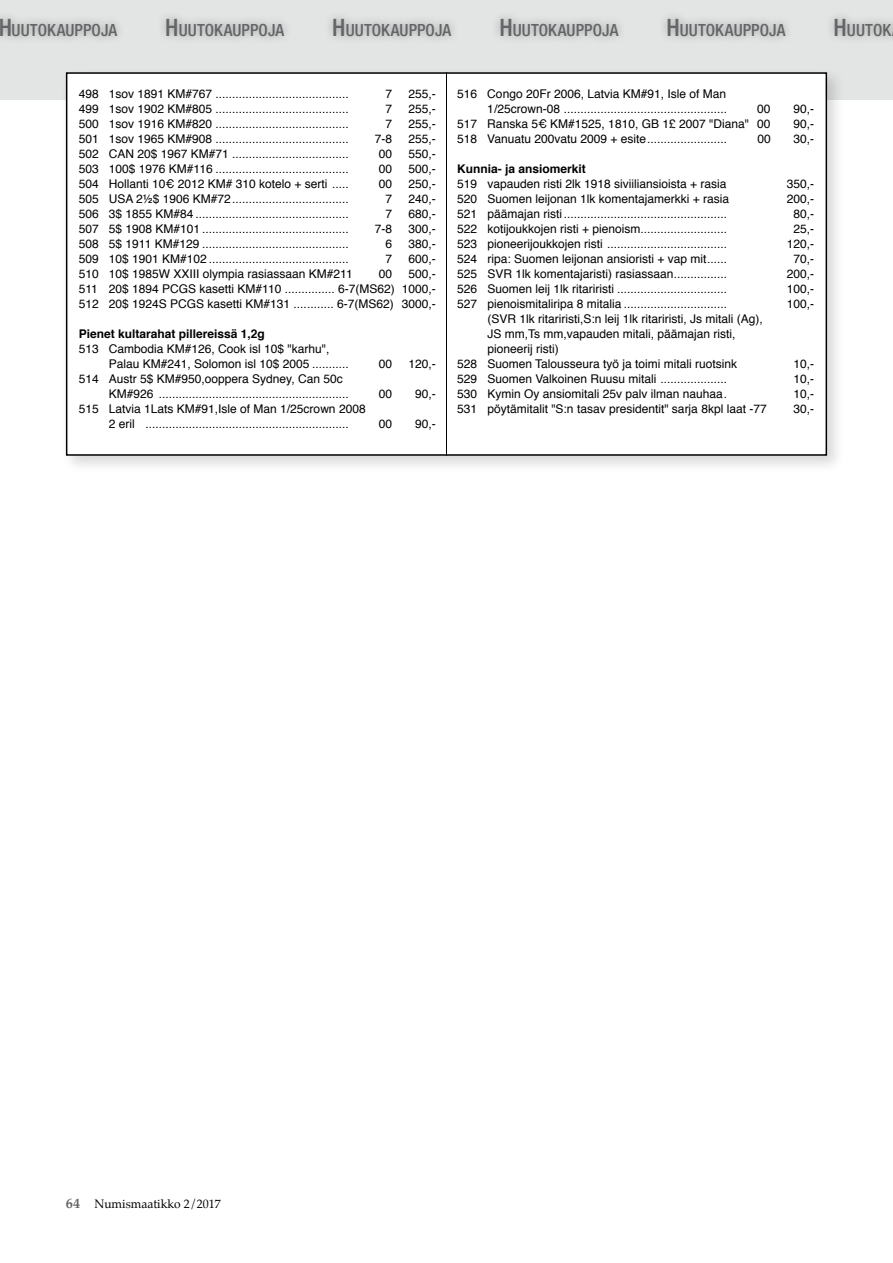
<style>
.page{position:relative;width:893px;height:1263px;background:#fff}
.page>*{position:absolute;margin:0;border:0;box-sizing:border-box;transform-origin:0 0}
.t1{font:500 condensed 16.8px "Helvetica Neue LT Std";letter-spacing:.005em;color:#646567}
.t2{font:12px/15px "Helvetica";color:#000}
.t3{font:700 12px "Helvetica";color:#000}
.t4{font:12px "Palatino";color:#000}
.s1{font-size:24px}
.s2{font-weight:700;font-size:14.25px;color:#646567}
</style>
<div class="page">
<div style="left:0;top:0;width:893px;height:100px;background:#e3e4e4"></div>
<div style="left:0;top:9px;width:893px;height:36px;background:#000;opacity:.35"></div>
<div style="left:60px;top:67px;width:785px;height:407px;background:#000;opacity:.15"></div>
<div style="left:67px;top:73px;width:759px;height:382px;background:#fff"></div>
<div style="left:66px;top:72px;width:761px;height:384px;border:2px solid #000"></div>
<hr style="left:446px;top:72px;width:1px;height:384px;background:#000">
<h1 class="t1" style="left:-2px;top:20px;width:121px"><span class="s1">H</span>UUTOKAUPPOJA</h1>
<h1 class="t1" style="left:165px;top:20px;width:121px"><span class="s1">H</span>UUTOKAUPPOJA</h1>
<h1 class="t1" style="left:332px;top:20px;width:121px"><span class="s1">H</span>UUTOKAUPPOJA</h1>
<h1 class="t1" style="left:499px;top:20px;width:121px"><span class="s1">H</span>UUTOKAUPPOJA</h1>
<h1 class="t1" style="left:666px;top:20px;width:121px"><span class="s1">H</span>UUTOKAUPPOJA</h1>
<h1 class="t1" style="left:833px;top:20px;width:59px"><span class="s1">H</span>UUTOK</h1>
<p class="t2" style="left:79px;top:87px;width:272px">498 1sov 1891 KM#767 ........................................</p>
<p class="t2" style="left:385px;top:87px;width:8px">7</p>
<p class="t2" style="left:408px;top:87px;width:29px">255,-</p>
<p class="t2" style="left:79px;top:102px;width:272px">499 1sov 1902 KM#805 ........................................</p>
<p class="t2" style="left:385px;top:102px;width:8px">7</p>
<p class="t2" style="left:408px;top:102px;width:29px">255,-</p>
<p class="t2" style="left:79px;top:117px;width:272px">500 1sov 1916 KM#820 ........................................</p>
<p class="t2" style="left:385px;top:117px;width:8px">7</p>
<p class="t2" style="left:408px;top:117px;width:29px">255,-</p>
<p class="t2" style="left:79px;top:132px;width:272px">501 1sov 1965 KM#908 ........................................</p>
<p class="t2" style="left:375px;top:132px;width:19px">7-8</p>
<p class="t2" style="left:408px;top:132px;width:29px">255,-</p>
<p class="t2" style="left:79px;top:147px;width:272px">502 CAN 20$ 1967 KM#71 ...................................</p>
<p class="t2" style="left:379px;top:147px;width:15px">00</p>
<p class="t2" style="left:408px;top:147px;width:29px">550,-</p>
<p class="t2" style="left:79px;top:162px;width:272px">503 100$ 1976 KM#116 ........................................</p>
<p class="t2" style="left:379px;top:162px;width:15px">00</p>
<p class="t2" style="left:408px;top:162px;width:29px">500,-</p>
<p class="t2" style="left:79px;top:177px;width:272px">504 Hollanti 10€ 2012 KM# 310 kotelo + serti .....</p>
<p class="t2" style="left:379px;top:177px;width:15px">00</p>
<p class="t2" style="left:408px;top:177px;width:29px">250,-</p>
<p class="t2" style="left:79px;top:192px;width:272px">505 USA 2½$ 1906 KM#72...................................</p>
<p class="t2" style="left:385px;top:192px;width:8px">7</p>
<p class="t2" style="left:408px;top:192px;width:29px">240,-</p>
<p class="t2" style="left:79px;top:207px;width:272px">506 3$ 1855 KM#84 ..............................................</p>
<p class="t2" style="left:385px;top:207px;width:8px">7</p>
<p class="t2" style="left:408px;top:207px;width:29px">680,-</p>
<p class="t2" style="left:79px;top:222px;width:272px">507 5$ 1908 KM#101 ............................................</p>
<p class="t2" style="left:375px;top:222px;width:19px">7-8</p>
<p class="t2" style="left:408px;top:222px;width:29px">300,-</p>
<p class="t2" style="left:79px;top:237px;width:272px">508 5$ 1911 KM#129 ............................................</p>
<p class="t2" style="left:385px;top:237px;width:8px">6</p>
<p class="t2" style="left:408px;top:237px;width:29px">380,-</p>
<p class="t2" style="left:79px;top:252px;width:272px">509 10$ 1901 KM#102 ..........................................</p>
<p class="t2" style="left:385px;top:252px;width:8px">7</p>
<p class="t2" style="left:408px;top:252px;width:29px">600,-</p>
<p class="t2" style="left:79px;top:267px;width:276px">510 10$ 1985W XXIII olympia rasiassaan KM#211</p>
<p class="t2" style="left:379px;top:267px;width:15px">00</p>
<p class="t2" style="left:79px;top:267px;width:358px;text-align:justify;text-indent:330px">500,- 511 20$ 1894 PCGS kasetti KM#110 ............... 6-7(MS62) 1000,- 512 20$ 1924S PCGS kasetti KM#131 ............ 6-7(MS62) 3000,-</p>
<p class="t3" style="left:79px;top:324px;width:188px">Pienet kultarahat pillereissä 1,2g</p>
<p class="t2" style="left:109px;top:342px;width:241px;text-indent:-30px">513 Cambodia KM#126, Cook isl 10$ "karhu",<br>Palau KM#241, Solomon isl 10$ 2005 ...........</p>
<p class="t2" style="left:379px;top:357px;width:15px">00</p>
<p class="t2" style="left:408px;top:357px;width:29px">120,-</p>
<p class="t2" style="left:109px;top:372px;width:241px;text-indent:-30px">514 Austr 5$ KM#950,ooppera Sydney, Can 50c<br>KM#926 .........................................................</p>
<p class="t2" style="left:109px;top:402px;width:258px;text-indent:-30px">515 Latvia 1Lats KM#91,Isle of Man 1/25crown 2008<br>2 eril .............................................................</p>
<p class="t2" style="left:379px;top:387px;width:15px">00</p>
<p class="t2" style="left:415px;top:387px;width:22px">90,-</p>
<p class="t2" style="left:379px;top:417px;width:15px">00</p>
<p class="t2" style="left:415px;top:417px;width:22px">90,-</p>
<p class="t2" style="left:457px;top:87px;width:272px;text-align:right">516 Congo 20Fr 2006, Latvia KM#91, Isle of Man<br>1/25crown-08 .................................................</p>
<p class="t2" style="left:757px;top:102px;width:15px">00</p>
<p class="t2" style="left:793px;top:102px;width:22px">90,-</p>
<p class="t2" style="left:457px;top:117px;width:315px">517 Ranska 5€ KM#1525, 1810, GB 1£ 2007 "Diana" 00</p>
<p class="t2" style="left:793px;top:117px;width:22px">90,-</p>
<p class="t2" style="left:457px;top:132px;width:272px">518 Vanuatu 200vatu 2009 + esite........................</p>
<p class="t2" style="left:757px;top:132px;width:15px">00</p>
<p class="t2" style="left:793px;top:132px;width:22px">30,-</p>
<p class="t3" style="left:457px;top:159px;width:130px">Kunnia- ja ansiomerkit</p>
<p class="t2" style="left:457px;top:177px;width:271px">519 vapauden risti 2lk 1918 siviiliansioista + rasia</p>
<p class="t2" style="left:787px;top:177px;width:29px">350,-</p>
<p class="t2" style="left:457px;top:192px;width:273px">520 Suomen leijonan 1lk komentajamerkki + rasia</p>
<p class="t2" style="left:787px;top:192px;width:29px">200,-</p>
<p class="t2" style="left:457px;top:207px;width:272px">521 päämajan risti .................................................</p>
<p class="t2" style="left:793px;top:207px;width:22px">80,-</p>
<p class="t2" style="left:457px;top:222px;width:272px">522 kotijoukkojen risti + pienoism..........................</p>
<p class="t2" style="left:793px;top:222px;width:22px">25,-</p>
<p class="t2" style="left:457px;top:237px;width:272px">523 pioneerijoukkojen risti ....................................</p>
<p class="t2" style="left:787px;top:237px;width:29px">120,-</p>
<p class="t2" style="left:457px;top:252px;width:272px">524 ripa: Suomen leijonan ansioristi + vap mit......</p>
<p class="t2" style="left:793px;top:252px;width:22px">70,-</p>
<p class="t2" style="left:457px;top:267px;width:272px">525 SVR 1lk komentajaristi) rasiassaan................</p>
<p class="t2" style="left:787px;top:267px;width:29px">200,-</p>
<p class="t2" style="left:457px;top:282px;width:272px">526 Suomen leij 1lk ritariristi .................................</p>
<p class="t2" style="left:787px;top:282px;width:29px">100,-</p>
<p class="t2" style="left:457px;top:297px;width:272px">527 pienoismitaliripa 8 mitalia ...............................</p>
<p class="t2" style="left:787px;top:297px;width:29px">100,-</p>
<p class="t2" style="left:487px;top:312px;width:277px">(SVR 1lk ritariristi,S:n leij 1lk ritariristi, Js mitali (Ag),</p>
<p class="t2" style="left:487px;top:327px;width:250px">JS mm,Ts mm,vapauden mitali, päämajan risti,</p>
<p class="t2" style="left:487px;top:342px;width:73px">pioneerij risti)</p>
<p class="t2" style="left:457px;top:357px;width:282px">528 Suomen Talousseura työ ja toimi mitali ruotsink</p>
<p class="t2" style="left:793px;top:357px;width:22px">10,-</p>
<p class="t2" style="left:457px;top:372px;width:272px">529 Suomen Valkoinen Ruusu mitali ....................</p>
<p class="t2" style="left:793px;top:372px;width:22px">10,-</p>
<p class="t2" style="left:457px;top:387px;width:272px">530 Kymin Oy ansiomitali 25v palv ilman nauhaa.</p>
<p class="t2" style="left:793px;top:387px;width:22px">10,-</p>
<p class="t2" style="left:457px;top:402px;width:311px">531 pöytämitalit "S:n tasav presidentit" sarja 8kpl laat -77</p>
<p class="t2" style="left:793px;top:402px;width:22px">30,-</p>
<p class="t4" style="left:66px;top:1194px;width:157px"><span class="s2">64</span> Numismaatikko 2/2017</p>
</div>
